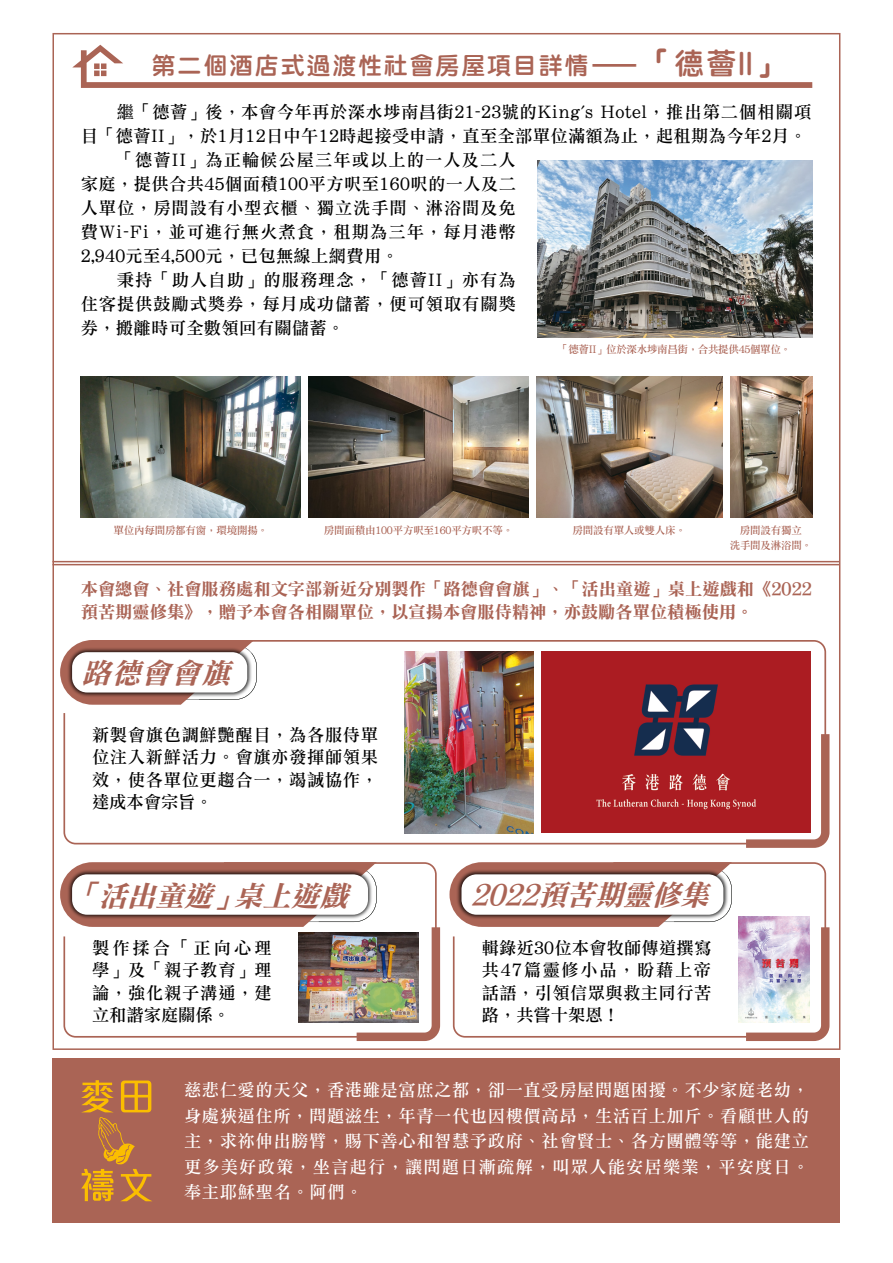
<style>
.page{position:relative;width:893px;height:1263px;background:#fff}
.page>*{position:absolute;margin:0;border:0;box-sizing:border-box;transform-origin:0 0}
.t1{font:italic 28.5px "DF Li Song HK W7";color:#aa6455}
.t2{font:24px "DF Yuan HK W8";letter-spacing:.075em;color:#aa6455}
.t3{font:17.25px/22.5px "DF Li Song HK W5";letter-spacing:.03em;color:#000;text-align:justify}
.t4{font:17.25px/25.5px "DF Li Song HK W5";letter-spacing:.07em;color:#fff;text-align:justify}
.t5{font:17.25px/22.5px "DF Li Song HK W7";color:#aa6455}
.t6{font:10.5px "DF Li Song HK W5";letter-spacing:-.02em;color:#aa6455}
.s1{font-size:30px}
</style>
<div class="page">
<div style="left:52px;top:1059px;width:788px;height:164px;background:#aa6455"></div>
<img style="left:537px;top:161px;width:275px;height:177px">
<img style="left:81px;top:376px;width:220px;height:142px">
<img style="left:309px;top:376px;width:220px;height:142px">
<img style="left:536px;top:376px;width:186px;height:142px">
<img style="left:730px;top:376px;width:82px;height:142px">
<hr style="left:52px;top:561px;width:787px;height:1px;background:#aa6455">
<hr style="left:52px;top:564px;width:787px;height:1px;background:#aa6455">
<svg style="left:72px;top:45px;width:740px;height:43px"></svg>
<svg style="left:732px;top:862px;width:95px;height:176px"></svg>
<svg style="left:738px;top:919px;width:92px;height:122px"></svg>
<img style="left:738px;top:916px;width:71px;height:107px">
<svg style="left:60px;top:862px;width:672px;height:179px"></svg>
<div style="left:67px;top:869px;width:306px;height:51px;background:#000;opacity:.75"></div>
<div style="left:72px;top:874px;width:296px;height:41px;background:#fff;border-radius:15px"></div>
<img style="left:298px;top:933px;width:121px;height:90px">
<svg style="left:63px;top:640px;width:764px;height:205px"></svg>
<svg style="left:738px;top:726px;width:92px;height:122px;background:#b84a4c"></svg>
<img style="left:405px;top:652px;width:129px;height:181px">
<svg style="left:81px;top:1080px;width:71px;height:121px"></svg>
<p class="t2" style="left:152px;top:53px;width:634px">第二個酒店式過渡性社會房屋項目詳情—<span class="s1">「德薈II」</span></p>
<p class="t3" style="left:81px;top:99px;width:732px;line-height:24px;text-align:right">繼「德薈」後，本會今年再於深⽔埗南昌街21-23號的King's Hotel，推出第二個相關項<br>目「德薈II」，於1月12日中午12時起接受申請，直至全部單位滿額為止，起租期為今年2月。</p>
<p class="t3" style="left:81px;top:147px;width:437px;line-height:24px;text-indent:36px">「德薈II」為正輪候公屋三年或以上的一人及二人家庭，提供合共45個面積100平方呎至160呎的一人及二人單位，房間設有小型衣櫃、獨立洗手間、淋浴間及免費Wi-Fi，並可進行無火煮食，租期為三年，每月港幣2,940元至4,500元，已包無線上網費用。</p>
<p class="t3" style="left:81px;top:267px;width:437px;line-height:24px;text-indent:36px">秉持「助人自助」的服務理念，「德薈II」亦有為住客提供鼓勵式獎券，每月成功儲蓄，便可領取有關獎券，搬離時可全數領回有關儲蓄。</p>
<p class="t6" style="left:558px;top:343px;width:234px">「德薈II」位於深⽔埗南昌街，合共提供45個單位。</p>
<p class="t6" style="left:114px;top:525px;width:156px">單位內每間房都有窗，環境開揚。</p>
<p class="t6" style="left:324px;top:525px;width:191px">房間面積由100平方呎至160平方呎不等。</p>
<p class="t6" style="left:572px;top:525px;width:115px">房間設有單人或雙人床。</p>
<p class="t6" style="left:740px;top:525px;width:63px">房間設有獨立</p>
<p class="t6" style="left:730px;top:540px;width:84px">洗手間及淋浴間。</p>
<p class="t5" style="left:81px;top:577px;width:733px">本會總會、社會服務處和文字部新近分別製作「路德會會旗」、「活出童遊」桌上遊戲和《2022預苦期靈修集》，贈予本會各相關單位，以宣揚本會服侍精神，亦鼓勵各單位積極使用。</p>
<p class="t1" style="left:82px;top:657px;width:158px">路德會會旗</p>
<p class="t3" style="left:92px;top:723px;width:288px">新製會旗色調鮮艷醒目，為各服侍單位注入新鮮活力。會旗亦發揮師領果效，使各單位更趨合一，竭誠協作，達成本會宗旨。</p>
<p class="t1" style="left:70px;top:881px;width:287px">「活出童遊」桌上遊戲</p>
<p class="t3" style="left:92px;top:936px;width:181px">製作揉合「正向心理學」及「親子教育」理論，強化親子溝通，建立和諧家庭關係。</p>
<p class="t1" style="left:471px;top:879px;width:247px">2022預苦期靈修集</p>
<p class="t3" style="left:482px;top:936px;width:231px">輯錄近30位本會牧師傳道撰寫共47篇靈修小品，盼藉上帝話語，引領信眾與救主同行苦路，共嘗十架恩！</p>
<p class="t4" style="left:184px;top:1077px;width:627px">慈悲仁愛的天父，香港雖是富庶之都，卻一直受房屋問題困擾。不少家庭老幼，身處狹逼住所，問題滋生，年青一代也因樓價高昂，生活百上加斤。看顧世人的主，求祢伸出膀臂，賜下善心和智慧予政府、社會賢士、各方團體等等，能建立更多美好政策，坐言起行，讓問題日漸疏解，叫眾人能安居樂業，平安度日。奉主耶穌聖名。阿們。</p>
</div>
